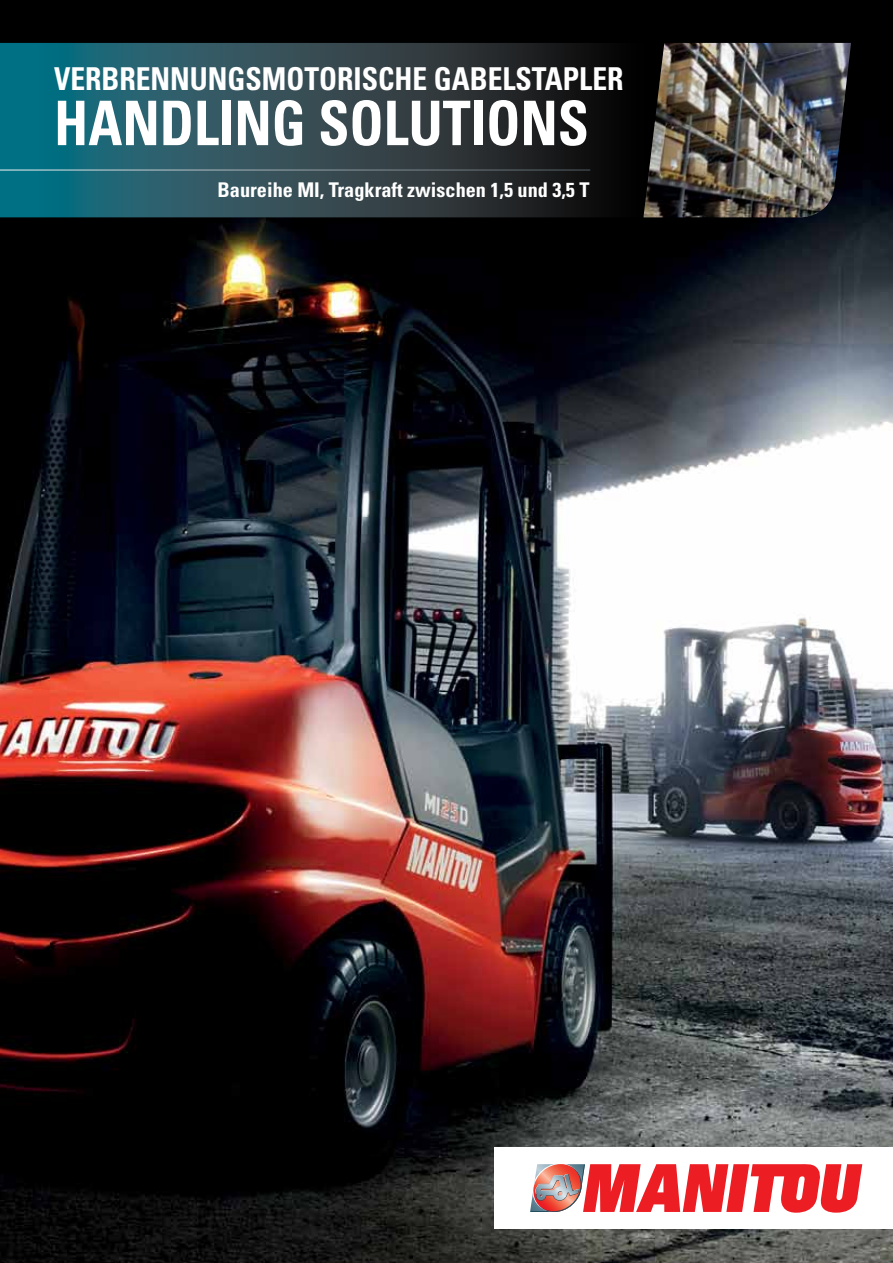
<style>
.page{position:relative;width:893px;height:1263px;background:#fff}
.page>*{position:absolute;margin:0;border:0;box-sizing:border-box;transform-origin:0 0}
.t1{font:700 condensed 61.5px "Univers";color:#fff;scale:.91 1}
.t2{font:700 condensed 31.5px "Univers";color:#fff;scale:.94 1}
.t3{font:700 condensed 20.25px "Univers";color:#fff}
</style>
<div class="page">
<img style="left:0;top:0;width:893px;height:1263px">
<div style="left:494px;top:1147px;width:399px;height:82px;background:#fff"></div>
<svg style="left:530px;top:1164px;width:332px;height:49px"></svg>
<svg style="left:0;top:43px;width:643px;height:174px;background:#23454d"></svg>
<img style="left:643px;top:43px;width:208px;height:174px">
<hr style="left:0;top:169px;width:590px;height:2px;background:#fff">
<h2 class="t2" style="left:54px;top:59px;width:607px">VERBRENNUNGSMOTORISCHE GABELSTAPLER</h2>
<h1 class="t1" style="left:54px;top:86px;width:589px">HANDLING SOLUTIONS</h1>
<p class="t3" style="left:218px;top:177px;width:373px">Baureihe MI, Tragkraft zwischen 1,5 und 3,5 T</p>
</div>
